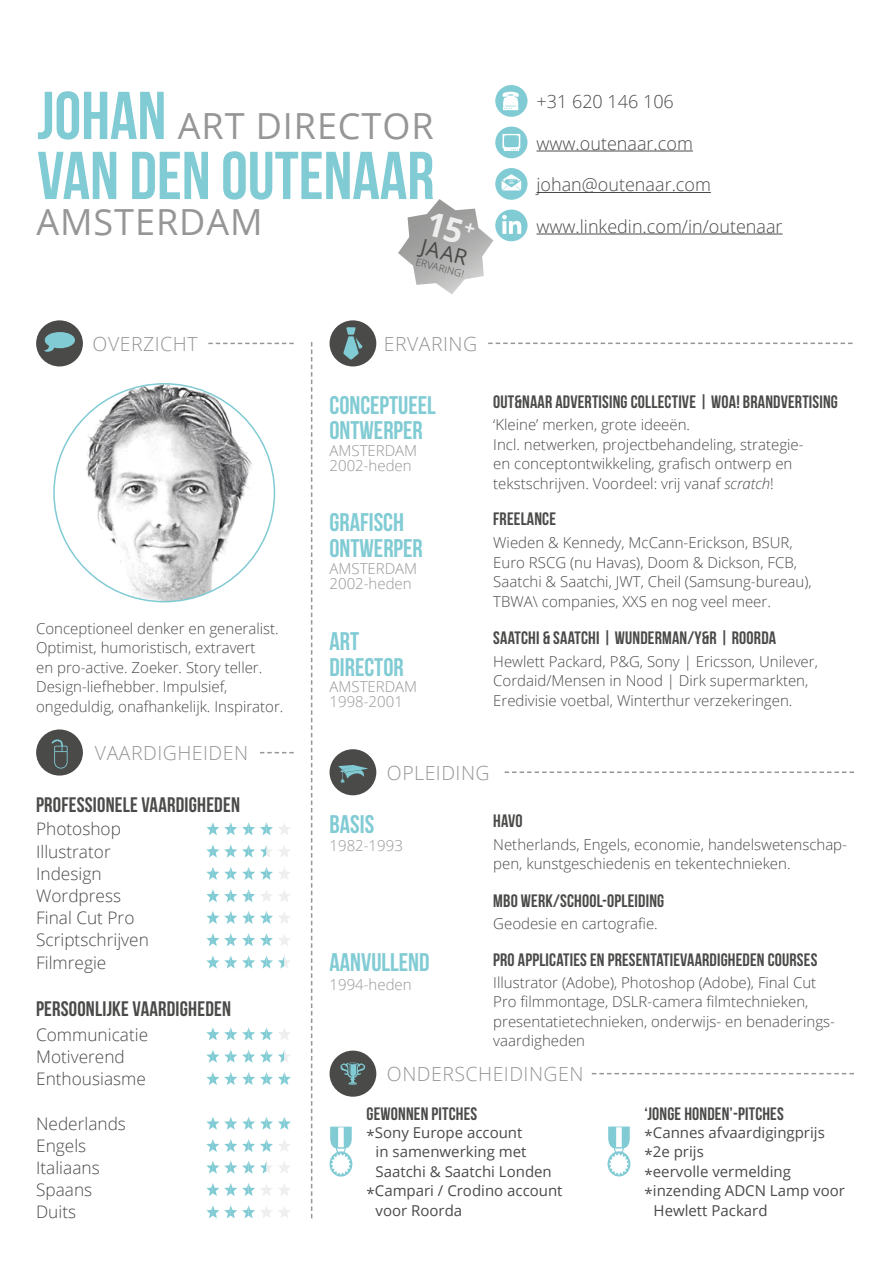
<style>
.page{position:relative;width:893px;height:1263px;background:#fff}
.page>*{position:absolute;margin:0;border:0;box-sizing:border-box;transform-origin:0 0}
.Name{font:67.5px "Bebas Neue";color:#81cbd4}
.Job_Position{font:36px "Open Sans";letter-spacing:.025em;color:#979696}
.Main_Title{font:25.5px "Bebas Neue";color:#81cbd4}
.t1{font:21px "Bebas Neue";letter-spacing:.01em;color:#4a4a49}
.Contact{font:21px "Open Sans";color:#4a4a49}
.t2{font:300 19.5px "Open Sans";letter-spacing:.025em;color:#979696}
.Subtitle{font:18px "Bebas Neue";letter-spacing:.01em;color:#4a4a49}
.Contact-2{font:300 18px "Open Sans";color:#4a4a49}
.Skill{font:300 17.25px "Open Sans";color:#4a4a49}
.Text{font:300 15px/19.5px "Open Sans";color:#4a4a49}
.t3{font:15px/19.5px "Open Sans";color:#4a4a49}
.Title_Info{font:300 15px "Open Sans";color:#979696}
.Contact-3{font:300 9.9px "Open Sans";color:#4a4a49}
.s1{font-style:italic}
</style>
<div class="page">
<svg style="left:206px;top:822px;width:84px;height:13px"></svg>
<svg style="left:206px;top:844px;width:84px;height:14px"></svg>
<svg style="left:206px;top:867px;width:84px;height:13px"></svg>
<svg style="left:206px;top:889px;width:84px;height:13px"></svg>
<svg style="left:206px;top:911px;width:84px;height:13px"></svg>
<svg style="left:206px;top:933px;width:84px;height:13px"></svg>
<svg style="left:206px;top:955px;width:84px;height:13px"></svg>
<div style="left:495px;top:168px;width:32px;height:32px;background:#81cbd4;border-radius:50%"></div>
<svg style="left:501px;top:174px;width:20px;height:17px"></svg>
<div style="left:495px;top:127px;width:32px;height:31px;background:#81cbd4;border-radius:50%"></div>
<svg style="left:502px;top:134px;width:18px;height:17px"></svg>
<div style="left:495px;top:85px;width:32px;height:32px;background:#81cbd4;border-radius:50%"></div>
<svg style="left:502px;top:92px;width:17px;height:18px"></svg>
<div style="left:495px;top:210px;width:32px;height:31px;background:#81cbd4;border-radius:50%"></div>
<hr style="left:536px;top:151px;width:157px;height:1px;background:#4a4a49">
<hr style="left:536px;top:192px;width:175px;height:1px;background:#4a4a49">
<hr style="left:536px;top:234px;width:247px;height:1px;background:#4a4a49">
<img style="left:54px;top:384px;width:220px;height:218px">
<div style="left:330px;top:320px;width:46px;height:46px;background:#4a4a49;border-radius:50%"></div>
<svg style="left:488px;top:343px;width:365px;height:1px"></svg>
<svg style="left:343px;top:327px;width:19px;height:33px"></svg>
<div style="left:36px;top:320px;width:47px;height:46px;background:#4a4a49;border-radius:50%"></div>
<svg style="left:208px;top:343px;width:86px;height:1px"></svg>
<svg style="left:44px;top:332px;width:31px;height:20px"></svg>
<div style="left:330px;top:749px;width:46px;height:46px;background:#4a4a49;border-radius:50%"></div>
<svg style="left:505px;top:771px;width:349px;height:2px"></svg>
<svg style="left:338px;top:765px;width:29px;height:18px"></svg>
<div style="left:330px;top:1050px;width:46px;height:47px;background:#4a4a49;border-radius:50%"></div>
<svg style="left:592px;top:1073px;width:262px;height:1px"></svg>
<svg style="left:340px;top:1063px;width:25px;height:22px"></svg>
<div style="left:36px;top:729px;width:47px;height:46px;background:#4a4a49;border-radius:50%"></div>
<svg style="left:260px;top:752px;width:34px;height:1px"></svg>
<svg style="left:51px;top:739px;width:17px;height:29px"></svg>
<svg style="left:330px;top:1127px;width:22px;height:49px"></svg>
<svg style="left:311px;top:342px;width:1px;height:876px"></svg>
<svg style="left:608px;top:1126px;width:22px;height:50px"></svg>
<svg style="left:206px;top:1027px;width:84px;height:13px"></svg>
<svg style="left:206px;top:1050px;width:84px;height:13px"></svg>
<svg style="left:206px;top:1072px;width:85px;height:13px"></svg>
<svg style="left:206px;top:1117px;width:85px;height:13px"></svg>
<svg style="left:206px;top:1139px;width:84px;height:13px"></svg>
<svg style="left:206px;top:1161px;width:84px;height:13px"></svg>
<svg style="left:206px;top:1183px;width:84px;height:13px"></svg>
<svg style="left:206px;top:1205px;width:84px;height:13px"></svg>
<svg style="left:502px;top:215px;width:19px;height:19px"></svg>
<svg style="left:398px;top:199px;width:95px;height:95px"></svg>
<p class="Name" style="left:37px;top:79px;width:131px">JOHAN</p>
<p class="Name" style="left:37px;top:139px;width:399px">VAN DEN OUTENAAR</p>
<p class="Job_Position" style="left:178px;top:101px;width:257px">ART DIRECTOR</p>
<p class="Job_Position" style="left:37px;top:197px;width:227px">AMSTERDAM</p>
<p class="Contact" style="left:425px;top:232px;width:48px;rotate:15deg">JAAR</p>
<p class="Contact-3" style="left:418px;top:255px;width:51px;rotate:15deg">ERVARING!</p>
<p class="Contact-2" style="left:536px;top:89px;width:139px">+31 620 146 106</p>
<p class="Contact-2" style="left:536px;top:131px;width:158px">www.outenaar.com</p>
<p class="Contact-2" style="left:536px;top:172px;width:176px">johan@outenaar.com</p>
<p class="Contact-2" style="left:536px;top:214px;width:248px">www.linkedin.com/in/outenaar</p>
<p class="t2" style="left:93px;top:331px;width:106px">OVERZICHT</p>
<p class="t2" style="left:384px;top:331px;width:95px">ERVARING</p>
<p class="Main_Title" style="left:330px;top:391px;width:108px">CONCEPTUEEL</p>
<p class="Main_Title" style="left:330px;top:417px;width:95px">ONTWERPER</p>
<p class="Title_Info" style="left:330px;top:440px;width:89px">AMSTERDAM</p>
<p class="Title_Info" style="left:330px;top:455px;width:84px">2002-heden</p>
<p class="Text" style="left:36px;top:618px;width:249px">Conceptioneel denker en generalist.<br>Optimist, humoristisch, extravert<br>en pro-active. Zoeker. Story teller.<br>Design-liefhebber. Impulsief, ongeduldig, onafhankelijk. Inspirator.</p>
<p class="t2" style="left:95px;top:740px;width:155px">VAARDIGHEIDEN</p>
<p class="Main_Title" style="left:330px;top:509px;width:76px">GRAFISCH</p>
<p class="Main_Title" style="left:330px;top:534px;width:95px">ONTWERPER</p>
<p class="Title_Info" style="left:330px;top:558px;width:89px">AMSTERDAM</p>
<p class="Title_Info" style="left:330px;top:573px;width:84px">2002-heden</p>
<p class="Main_Title" style="left:330px;top:627px;width:31px">ART</p>
<p class="Main_Title" style="left:330px;top:653px;width:76px">DIRECTOR</p>
<p class="Title_Info" style="left:330px;top:677px;width:89px">AMSTERDAM</p>
<p class="Title_Info" style="left:330px;top:692px;width:75px">1998-2001</p>
<p class="Subtitle" style="left:493px;top:392px;width:346px">OUT&amp;NAAR ADVERTISING COLLECTIVE | WOA! BRANDVERTISING</p>
<p class="Text" style="left:493px;top:415px;width:198px">‘Kleine’ merken, grote ideeën.</p>
<p class="Text" style="left:493px;top:434px;width:312px">Incl. netwerken, projectbehandeling, strategie&shy;en conceptontwikkeling, grafisch ontwerp en tekstschrijven. Voordeel: vrij vanaf <span class="s1">scratch</span>!</p>
<p class="Subtitle" style="left:493px;top:509px;width:64px">FREELANCE</p>
<p class="Text" style="left:493px;top:532px;width:320px">Wieden &amp; Kennedy, McCann-Erickson, BSUR, Euro RSCG (nu Havas), Doom &amp; Dickson, FCB, Saatchi &amp; Saatchi, JWT, Cheil (Samsung-bureau), TBWA\ companies, XXS en nog veel meer.</p>
<p class="Subtitle" style="left:493px;top:628px;width:284px">SAATCHI &amp; SAATCHI | WUNDERMAN/Y&amp;R | ROORDA</p>
<p class="Text" style="left:493px;top:651px;width:326px">Hewlett Packard, P&amp;G, Sony | Ericsson, Unilever,<br>Cordaid/Mensen in Nood | Dirk supermarkten,<br>Eredivisie voetbal, Winterthur verzekeringen.</p>
<p class="t1" style="left:36px;top:793px;width:205px">PROFESSIONELE VAARDIGHEDEN</p>
<p class="Skill" style="left:36px;top:817px;width:86px">Photoshop</p>
<p class="Skill" style="left:36px;top:840px;width:76px">Illustrator</p>
<p class="Skill" style="left:36px;top:862px;width:67px">Indesign</p>
<p class="Skill" style="left:36px;top:884px;width:86px">Wordpress</p>
<p class="Skill" style="left:36px;top:906px;width:100px">Final Cut Pro</p>
<p class="Skill" style="left:36px;top:928px;width:114px">Scriptschrijven</p>
<p class="Skill" style="left:36px;top:950px;width:72px">Filmregie</p>
<p class="t1" style="left:36px;top:997px;width:196px">PERSOONLIJKE VAARDIGHEDEN</p>
<p class="Skill" style="left:36px;top:1022px;width:114px">Communicatie</p>
<p class="Skill" style="left:36px;top:1045px;width:90px">Motiverend</p>
<p class="Skill" style="left:36px;top:1067px;width:111px">Enthousiasme</p>
<p class="Skill" style="left:36px;top:1112px;width:91px">Nederlands</p>
<p class="Skill" style="left:36px;top:1134px;width:52px">Engels</p>
<p class="Skill" style="left:36px;top:1156px;width:65px">Italiaans</p>
<p class="Skill" style="left:36px;top:1178px;width:58px">Spaans</p>
<p class="Skill" style="left:36px;top:1200px;width:42px">Duits</p>
<p class="t2" style="left:387px;top:759px;width:104px">OPLEIDING</p>
<p class="Main_Title" style="left:330px;top:810px;width:46px">BASIS</p>
<p class="Subtitle" style="left:493px;top:811px;width:31px">HAVO</p>
<p class="Title_Info" style="left:330px;top:836px;width:75px">1982-1993</p>
<p class="Main_Title" style="left:330px;top:948px;width:102px">AANVULLEND</p>
<p class="Title_Info" style="left:330px;top:974px;width:84px">1994-heden</p>
<p class="Text" style="left:493px;top:834px;width:355px">Netherlands, Engels, economie, handelswetenschap&shy;pen, kunstgeschiedenis en tekentechnieken.</p>
<p class="Subtitle" style="left:493px;top:891px;width:172px">MBO WERK/SCHOOL-OPLEIDING</p>
<p class="Text" style="left:493px;top:914px;width:166px">Geodesie en cartografie.</p>
<p class="Subtitle" style="left:493px;top:950px;width:326px">PRO APPLICATIES EN PRESENTATIEVAARDIGHEDEN COURSES</p>
<p class="Text" style="left:493px;top:972px;width:343px">Illustrator (Adobe), Photoshop (Adobe), Final Cut Pro filmmontage, DSLR-camera filmtechnieken, presentatietechnieken, onderwijs- en benaderings&shy;vaardigheden</p>
<p class="t2" style="left:387px;top:1061px;width:198px">ONDERSCHEIDINGEN</p>
<p class="Subtitle" style="left:367px;top:1103px;width:112px">GEWONNEN PITCHES</p>
<p class="t3" style="left:376px;top:1122px;width:178px;text-indent:-9px">*Sony Europe account<br>in samenwerking met<br>Saatchi &amp; Saatchi Londen</p>
<p class="t3" style="left:376px;top:1180px;width:188px;text-indent:-9px">*Campari / Crodino account voor Roorda</p>
<p class="Subtitle" style="left:645px;top:1103px;width:141px">‘JONGE HONDEN’-PITCHES</p>
<p class="t3" style="left:645px;top:1122px;width:182px">*Cannes afvaardigingprijs</p>
<p class="t3" style="left:645px;top:1141px;width:61px">*2e prijs</p>
<p class="t3" style="left:645px;top:1161px;width:148px">*eervolle vermelding</p>
<p class="t3" style="left:654px;top:1180px;width:193px;text-indent:-9px">*inzending ADCN Lamp voor<br>Hewlett Packard</p>
</div>
